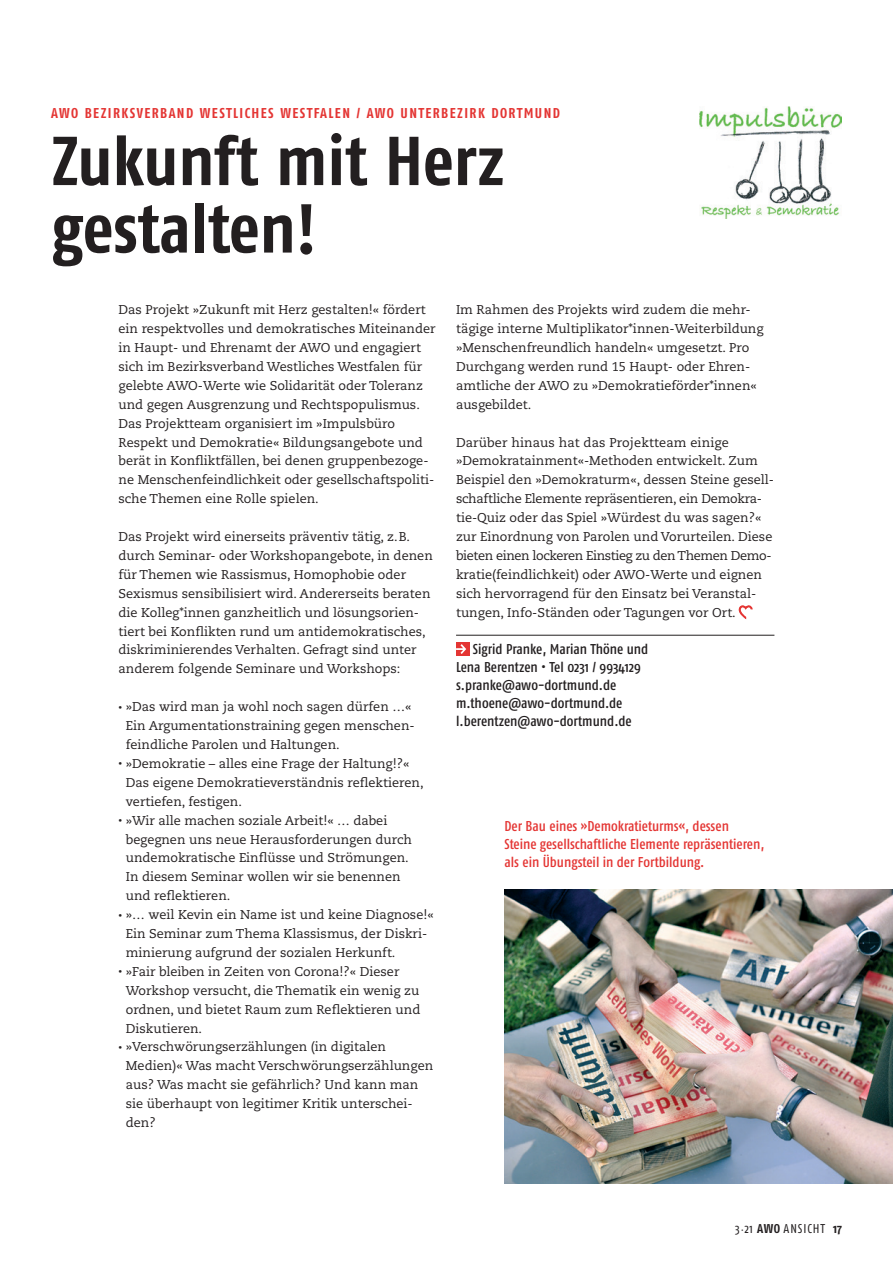
<style>
.page{position:relative;width:893px;height:1263px;background:#fff}
.page>*{position:absolute;margin:0;border:0;box-sizing:border-box;transform-origin:0 0}
.t1{font:700 69px/67.5px "Fago Co";color:#231f20}
.t2{font:14.25px/18px "Fago Co Med";color:#231f20}
.t3{font:14.25px/18px "Fago Co Med";color:#e43533}
.t4{font:700 14.25px "Fago Co";letter-spacing:.1em;color:#e43533}
.t5{font:12.75px/18.9px "Caecilia";color:#231f20}
.t6{font:12.75px "Fago Co";letter-spacing:.07em;color:#231f20}
.s1{font-size:7.5px}
.s2{font-weight:700}
</style>
<div class="page">
<img style="left:504px;top:889px;width:389px;height:295px">
<svg style="left:739px;top:605px;width:14px;height:14px"></svg>
<hr style="left:456px;top:635px;width:318px;height:1px;background:#231f20">
<div style="left:456px;top:642px;width:13px;height:14px;background:#e43533"></div>
<svg style="left:456px;top:644px;width:10px;height:10px"></svg>
<img style="left:700px;top:107px;width:142px;height:112px">
<p class="t4" style="left:51px;top:104px;width:511px">AWO BEZIRKSVERBAND WESTLICHES WESTFALEN / AWO UNTERBEZIRK DORTMUND</p>
<h1 class="t1" style="left:51px;top:126px;width:455px">Zukunft mit Herz gestalten!</h1>
<p class="t5" style="left:119px;top:301px;width:319px">Das Projekt »Zukunft mit Herz gestalten!« fördert ein respektvolles und demokratisches Miteinander in Haupt- und Ehrenamt der AWO und engagiert sich im Bezirksverband Westliches Westfalen für gelebte AWO-Werte wie Solidarität oder Toleranz und gegen Ausgrenzung und Rechtspopulismus.<br>Das Projektteam organisiert im »Impulsbüro Respekt und Demokratie« Bildungsangebote und berät in Konfliktfällen, bei denen gruppenbezoge&shy;ne Menschenfeindlichkeit oder gesellschaftspoliti&shy;sche Themen eine Rolle spielen.</p>
<p class="t5" style="left:119px;top:527px;width:316px">Das Projekt wird einerseits präventiv tätig, z.B. durch Seminar- oder Workshopangebote, in denen für Themen wie Rassismus, Homophobie oder Sexismus sensibilisiert wird. Andererseits beraten die Kolleg*innen ganzheitlich und lösungsorien&shy;tiert bei Konflikten rund um antidemokratisches, diskriminierendes Verhalten. Gefragt sind unter anderem folgende Seminare und Workshops:</p>
<p class="t5" style="left:126px;top:697px;width:290px;text-indent:-7px"><span class="s1">•</span> »Das wird man ja wohl noch sagen dürfen …«<br>Ein Argumentationstraining gegen menschen&shy;feindliche Parolen und Haltungen.</p>
<p class="t5" style="left:126px;top:754px;width:299px;text-indent:-7px"><span class="s1">•</span> »Demokratie – alles eine Frage der Haltung!?«<br>Das eigene Demokratieverständnis reflektieren, vertiefen, festigen.</p>
<p class="t5" style="left:126px;top:811px;width:288px;text-indent:-7px"><span class="s1">•</span> »Wir alle machen soziale Arbeit!« … dabei begegnen uns neue Herausforderungen durch undemokratische Einflüsse und Strömungen.<br>In diesem Seminar wollen wir sie benennen und reflektieren.</p>
<p class="t5" style="left:126px;top:905px;width:309px;text-indent:-7px"><span class="s1">•</span> »… weil Kevin ein Name ist und keine Diagnose!«<br>Ein Seminar zum Thema Klassismus, der Diskri&shy;minierung aufgrund der sozialen Herkunft.</p>
<p class="t5" style="left:126px;top:962px;width:296px;text-indent:-7px"><span class="s1">•</span> »Fair bleiben in Zeiten von Corona!?« Dieser Workshop versucht, die Thematik ein wenig zu ordnen, und bietet Raum zum Reflektieren und Diskutieren.</p>
<p class="t5" style="left:126px;top:1038px;width:309px;text-indent:-7px"><span class="s1">•</span> »Verschwörungserzählungen (in digitalen Medien)« Was macht Verschwörungserzählungen aus? Was macht sie gefährlich? Und kann man sie überhaupt von legitimer Kritik unterschei&shy;den?</p>
<p class="t5" style="left:456px;top:301px;width:309px">Im Rahmen des Projekts wird zudem die mehr&shy;tägige interne Multiplikator*innen-Weiterbildung »Menschenfreundlich handeln« umgesetzt. Pro Durchgang werden rund 15 Haupt- oder Ehren&shy;amtliche der AWO zu »Demokratieförder*innen« ausgebildet.</p>
<p class="t5" style="left:456px;top:433px;width:320px">Darüber hinaus hat das Projektteam einige »Demokratainment«-Methoden entwickelt. Zum Beispiel den »Demokraturm«, dessen Steine gesell&shy;schaftliche Elemente repräsentieren, ein Demokra&shy;tie-Quiz oder das Spiel »Würdest du was sagen?« zur Einordnung von Parolen und Vorurteilen. Diese bieten einen lockeren Einstieg zu den Themen Demo&shy;kratie(feindlichkeit) oder AWO-Werte und eignen sich hervorragend für den Einsatz bei Veranstal&shy;tungen, Info-Ständen oder Tagungen vor Ort.</p>
<p class="t2" style="left:456px;top:640px;width:194px;text-indent:17px">Sigrid Pranke, Marian Thöne und<br>Lena Berentzen • Tel 0231 / 9934129 s.pranke@awo-dortmund.de m.thoene@awo-dortmund.de l.berentzen@awo-dortmund.de</p>
<p class="t3" style="left:504px;top:817px;width:261px">Der Bau eines »Demokratieturms«, dessen<br>Steine gesellschaftliche Elemente repräsentieren, als ein Übungsteil in der Fortbildung.</p>
<p class="t6" style="left:735px;top:1221px;width:108px">3<span class="s1">•</span>21 <span class="s2">AWO</span> ANSICHT <span class="s2">17</span></p>
</div>
